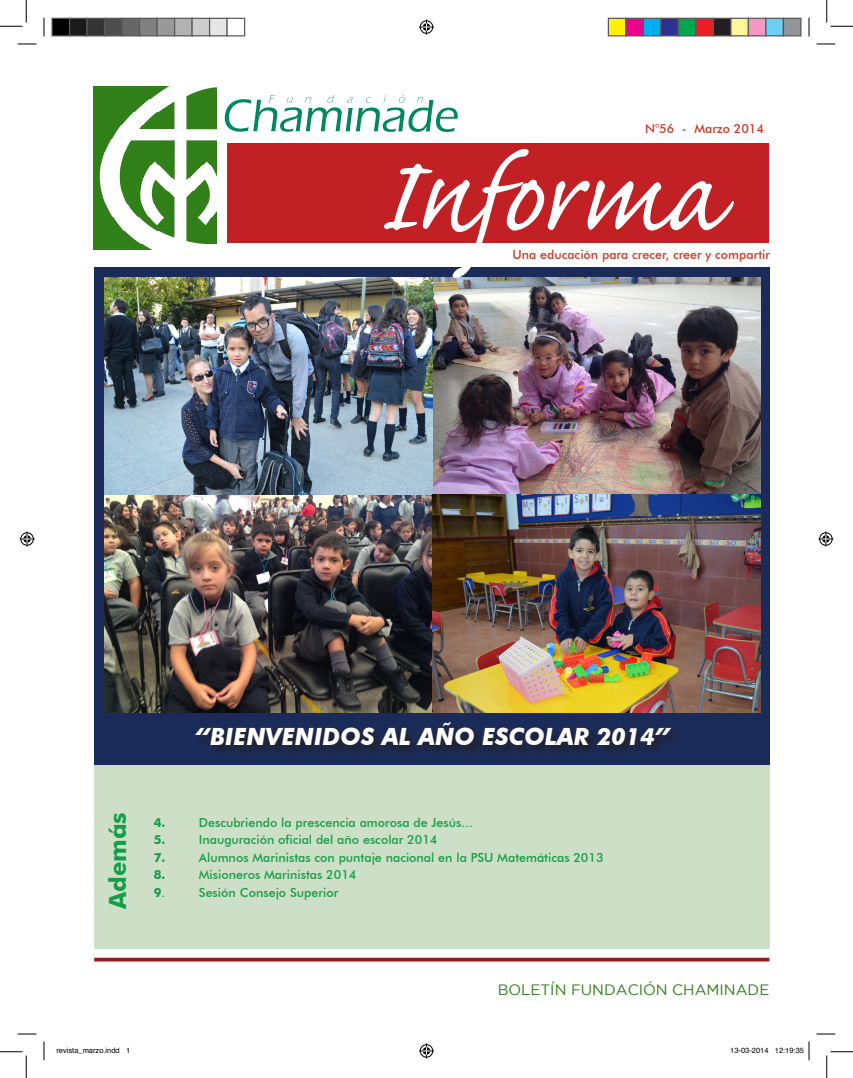
<style>
.page{position:relative;width:853px;height:1078px;background:#fff}
.page>*{position:absolute;margin:0;border:0;box-sizing:border-box;transform-origin:0 0}
.t1{font:italic 700 23.75px "Futura BT";color:#fff}
.t2{font:700 23.75px "Futura BT";color:#169d48}
.t3{font:15px "Gotham";color:#307f19}
.t4{font:500 12.5px "Futura BT";color:#169d48}
.t5{font:500 12.5px "Futura BT";color:#c83a27}
.t6{font:700 12.5px "Futura BT";color:#169d48}
.t7{font:7.5px "Helvetica";color:#000}
.s1{font-weight:500}
</style>
<div class="page">
<div style="left:94px;top:268px;width:675px;height:497px;background:#1b2b59"></div>
<img style="left:105px;top:278px;width:656px;height:435px">
<div style="left:94px;top:765px;width:676px;height:184px;background:#cde0c7"></div>
<div style="left:228px;top:143px;width:541px;height:99px;background:#c12025"></div>
<hr style="left:94px;top:958px;width:675px;height:3px;background:#8d1d1f">
<img style="left:94px;top:86px;width:122px;height:163px">
<svg style="left:225px;top:95px;width:233px;height:37px"></svg>
<svg style="left:384px;top:149px;width:350px;height:129px"></svg>
<div style="left:194px;top:721px;width:488px;height:37px;background:#231f20;opacity:.95"></div>
<svg style="left:18px;top:43px;width:18px;height:2px"></svg>
<svg style="left:816px;top:43px;width:19px;height:2px"></svg>
<svg style="left:18px;top:1033px;width:18px;height:2px"></svg>
<svg style="left:816px;top:1033px;width:19px;height:2px"></svg>
<svg style="left:43px;top:18px;width:2px;height:18px"></svg>
<svg style="left:43px;top:1041px;width:2px;height:19px"></svg>
<svg style="left:808px;top:18px;width:2px;height:18px"></svg>
<svg style="left:0;top:0;width:27px;height:27px"></svg>
<svg style="left:0;top:1051px;width:27px;height:27px"></svg>
<svg style="left:826px;top:0;width:27px;height:27px"></svg>
<svg style="left:826px;top:1051px;width:27px;height:27px"></svg>
<svg style="left:419px;top:20px;width:15px;height:15px"></svg>
<svg style="left:419px;top:1043px;width:15px;height:15px"></svg>
<svg style="left:20px;top:531px;width:15px;height:15px"></svg>
<svg style="left:818px;top:531px;width:15px;height:15px"></svg>
<div style="left:52px;top:18px;width:18px;height:18px;background:#000"></div>
<div style="left:51px;top:18px;width:19px;height:18px;border:1px solid #595959"></div>
<div style="left:70px;top:18px;width:17px;height:18px;background:#1a1a1a"></div>
<div style="left:69px;top:18px;width:19px;height:18px;border:1px solid #595959"></div>
<div style="left:87px;top:18px;width:18px;height:18px;background:#333"></div>
<div style="left:86px;top:18px;width:19px;height:18px;border:1px solid #595959"></div>
<div style="left:105px;top:18px;width:17px;height:18px;background:#4d4d4d"></div>
<div style="left:104px;top:18px;width:19px;height:18px;border:1px solid #595959"></div>
<div style="left:122px;top:18px;width:18px;height:18px;background:#666"></div>
<div style="left:121px;top:18px;width:19px;height:18px;border:1px solid #595959"></div>
<div style="left:140px;top:18px;width:17px;height:18px;background:#808080"></div>
<div style="left:139px;top:18px;width:19px;height:18px;border:1px solid #595959"></div>
<div style="left:157px;top:18px;width:18px;height:18px;background:#999"></div>
<div style="left:156px;top:18px;width:19px;height:18px;border:1px solid #595959"></div>
<div style="left:175px;top:18px;width:17px;height:18px;background:#b3b3b3"></div>
<div style="left:174px;top:18px;width:19px;height:18px;border:1px solid #595959"></div>
<div style="left:192px;top:18px;width:18px;height:18px;background:#ccc"></div>
<div style="left:191px;top:18px;width:19px;height:18px;border:1px solid #595959"></div>
<div style="left:210px;top:18px;width:17px;height:18px;background:#e6e6e6"></div>
<div style="left:209px;top:18px;width:19px;height:18px;border:1px solid #595959"></div>
<div style="left:226px;top:18px;width:19px;height:18px;border:1px solid #595959"></div>
<div style="left:608px;top:18px;width:18px;height:18px;background:#fff101"></div>
<div style="left:608px;top:18px;width:18px;height:18px;border:1px solid #595959"></div>
<div style="left:626px;top:18px;width:17px;height:18px;background:#ed028c"></div>
<div style="left:625px;top:18px;width:19px;height:18px;border:1px solid #595959"></div>
<div style="left:643px;top:18px;width:18px;height:18px;background:#00aeef"></div>
<div style="left:643px;top:18px;width:18px;height:18px;border:1px solid #595959"></div>
<div style="left:661px;top:18px;width:17px;height:18px;background:#2e3092"></div>
<div style="left:660px;top:18px;width:19px;height:18px;border:1px solid #595959"></div>
<div style="left:678px;top:18px;width:18px;height:18px;background:#00a54f"></div>
<div style="left:678px;top:18px;width:18px;height:18px;border:1px solid #595959"></div>
<div style="left:696px;top:18px;width:17px;height:18px;background:#ee1d23"></div>
<div style="left:695px;top:18px;width:19px;height:18px;border:1px solid #595959"></div>
<div style="left:713px;top:18px;width:18px;height:18px;background:#231f20"></div>
<div style="left:713px;top:18px;width:18px;height:18px;border:1px solid #595959"></div>
<div style="left:731px;top:18px;width:17px;height:18px;background:#fff79a"></div>
<div style="left:730px;top:18px;width:19px;height:18px;border:1px solid #595959"></div>
<div style="left:748px;top:18px;width:18px;height:18px;background:#f499c2"></div>
<div style="left:748px;top:18px;width:18px;height:18px;border:1px solid #595959"></div>
<div style="left:766px;top:18px;width:17px;height:18px;background:#6bcff6"></div>
<div style="left:765px;top:18px;width:19px;height:18px;border:1px solid #595959"></div>
<div style="left:783px;top:18px;width:18px;height:18px;background:#939598"></div>
<div style="left:783px;top:18px;width:18px;height:18px;border:1px solid #595959"></div>
<svg style="left:808px;top:1041px;width:2px;height:19px"></svg>
<p class="t5" style="left:645px;top:121px;width:121px">N°56 - Marzo 2014</p>
<p class="t5" style="left:512px;top:247px;width:259px">Una educación para crecer, creer y compartir</p>
<h1 class="t2" style="left:103px;top:909px;width:99px;rotate:-90deg">Además</h1>
<h1 class="t1" style="left:195px;top:722px;width:477px">“BIENVENIDOS AL AÑO ESCOLAR 2014”</h1>
<p class="t6" style="left:154px;top:815px;width:13px">4.</p>
<p class="t4" style="left:199px;top:815px;width:275px">Descubriendo la prescencia amorosa de Jesús...</p>
<p class="t6" style="left:154px;top:832px;width:13px">5.</p>
<p class="t4" style="left:199px;top:832px;width:240px">Inauguración oficial del año escolar 2014</p>
<p class="t6" style="left:154px;top:850px;width:13px">7.</p>
<p class="t4" style="left:199px;top:850px;width:406px">Alumnos Marinistas con puntaje nacional en la PSU Matemáticas 2013</p>
<p class="t6" style="left:154px;top:867px;width:13px">8.</p>
<p class="t4" style="left:199px;top:867px;width:159px">Misioneros Marinistas 2014</p>
<p class="t6" style="left:154px;top:885px;width:13px">9<span class="s1">.</span></p>
<p class="t4" style="left:199px;top:885px;width:141px">Sesión Consejo Superior</p>
<p class="t3" style="left:498px;top:981px;width:273px">BOLETÍN FUNDACIÓN CHAMINADE</p>
<p class="t7" style="left:56px;top:1045px;width:75px">revista_marzo.indd 1</p>
<p class="t7" style="left:730px;top:1045px;width:75px">13-03-2014 12:19:35</p>
</div>
